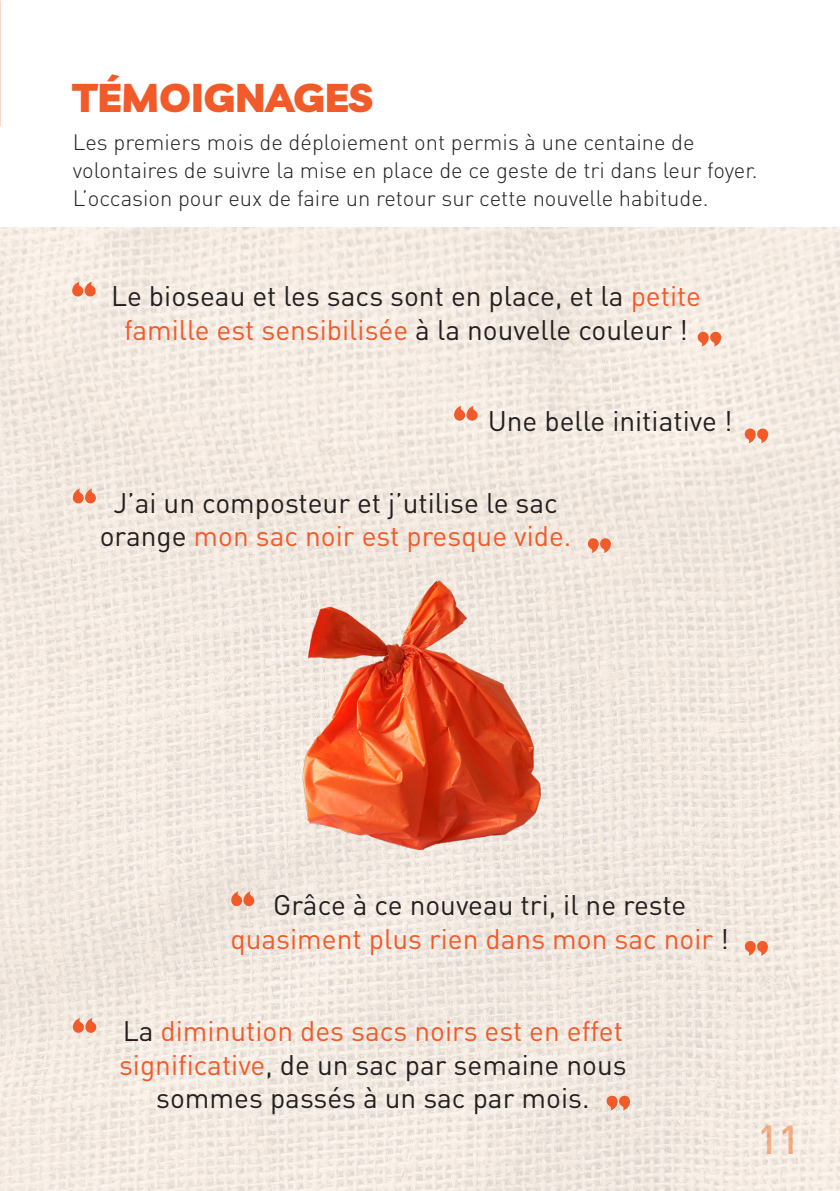
<style>
.page{position:relative;width:840px;height:1191px;background:#fff}
.page>*{position:absolute;margin:0;border:0;box-sizing:border-box;transform-origin:0 0}
.t1{font:900 40px "Livvic";color:#f15b2a}
.t2{font:500 40px "DINOT";color:#f8aa84}
.t3{font:28px/33.6px "DINOT";color:#231f20;text-align:center}
.t4{font:28px/33.6px "DINOT";color:#f15b2a;text-align:center}
.t5{font:300 22px/28px "DINOT";color:#231f20}
.s1{color:#f15b2a}
.s2{color:#231f20}
</style>
<div class="page">
<img style="left:0;top:228px;width:839px;height:963px">
<svg style="left:454px;top:406px;width:23px;height:15px"></svg>
<svg style="left:743px;top:428px;width:24px;height:15px"></svg>
<svg style="left:72px;top:282px;width:24px;height:15px"></svg>
<svg style="left:696px;top:331px;width:24px;height:15px"></svg>
<svg style="left:73px;top:1018px;width:24px;height:15px"></svg>
<svg style="left:605px;top:1095px;width:24px;height:15px"></svg>
<svg style="left:231px;top:891px;width:23px;height:16px"></svg>
<svg style="left:744px;top:940px;width:23px;height:15px"></svg>
<img style="left:284px;top:568px;width:263px;height:295px">
<svg style="left:73px;top:489px;width:23px;height:15px"></svg>
<svg style="left:587px;top:537px;width:23px;height:16px"></svg>
<p class="t1" style="left:73px;top:65px;width:301px">TÉMOIGNAGES</p>
<p class="t5" style="left:73px;top:127px;width:686px">Les premiers mois de déploiement ont permis à une centaine de volontaires de suivre la mise en place de ce geste de tri dans leur foyer.<br>L’occasion pour eux de faire un retour sur cette nouvelle habitude.</p>
<p class="t3" style="left:111px;top:278px;width:591px">Le bioseau et les sacs sont en place, et la <span class="s1">petite famille est sensibilisée</span> à la nouvelle couleur !</p>
<p class="t3" style="left:487px;top:403px;width:246px">Une belle initiative !</p>
<p class="t3" style="left:100px;top:484px;width:473px">J’ai un composteur et j’utilise le sac orange <span class="s1">mon sac noir est presque vide.</span></p>
<p class="t4" style="left:230px;top:887px;width:500px"><span class="s2">Grâce à ce nouveau tri, il ne reste </span>quasiment plus rien dans mon sac noir <span class="s2">!</span></p>
<p class="t3" style="left:119px;top:1013px;width:509px">La <span class="s1">diminution des sacs noirs est en effet significative</span>, de un sac par semaine nous sommes passés à un sac par mois.</p>
<h1 class="t2" style="left:756px;top:1112px;width:44px">11</h1>
</div>
